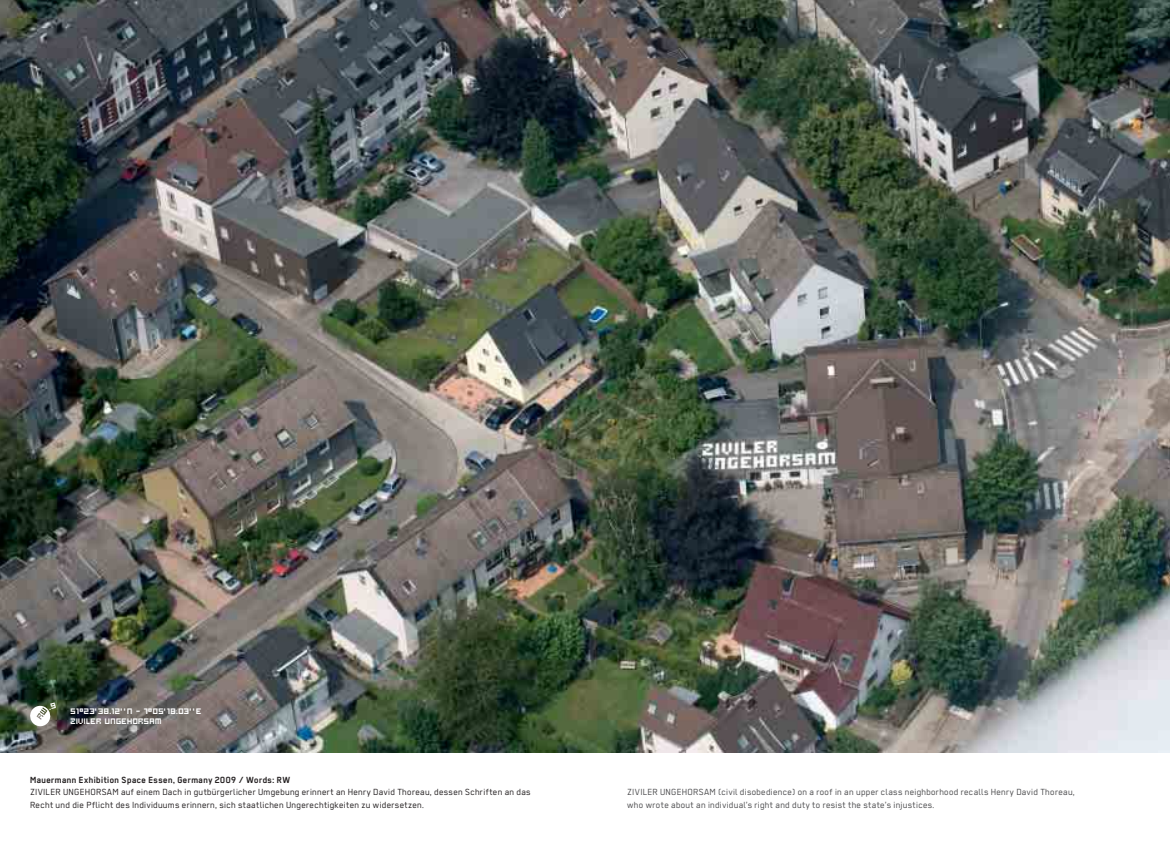
<style>
.page{position:relative;width:1170px;height:851px;background:#fff}
.page>*{position:absolute;margin:0;border:0;box-sizing:border-box;transform-origin:0 0}
.t1{font:10px/12.5px "Regular";letter-spacing:.02em;color:#231f20}
.t2{font:10px/12.5px "Regular";letter-spacing:.02em;color:#4c4c4e}
.t3{font:700 10px "Regular";letter-spacing:.015em;color:#231f20}
.t4{font:8.88px/10.5px "Hooge 0555";color:#fff}
</style>
<div class="page">
<img style="left:1px;top:0;width:1168px;height:752px">
<svg style="left:29px;top:702px;width:27px;height:25px"></svg>
<p class="t4" style="left:71px;top:706px;width:133px">51¤23‘38.12‘‘N – 7¤05‘18.03‘‘E<br>ZIVILER UNGEHORSAM</p>
<p class="t3" style="left:30px;top:776px;width:262px">Mauermann Exhibition Space Essen, Germany 2009 / Words: RW</p>
<p class="t1" style="left:30px;top:786px;width:502px">ZIVILER UNGEHORSAM auf einem Dach in gutbürgerlicher Umgebung erinnert an Henry David Thoreau, dessen Schriften an das<br>Recht und die Pflicht des Individuums erinnern, sich staatlichen Ungerechtigkeiten zu widersetzen.</p>
<p class="t2" style="left:627px;top:786px;width:449px">ZIVILER UNGEHORSAM (civil disobedience) on a roof in an upper class neighborhood recalls Henry David Thoreau, who wrote about an individual’s right and duty to resist the state’s injustices.</p>
</div>
